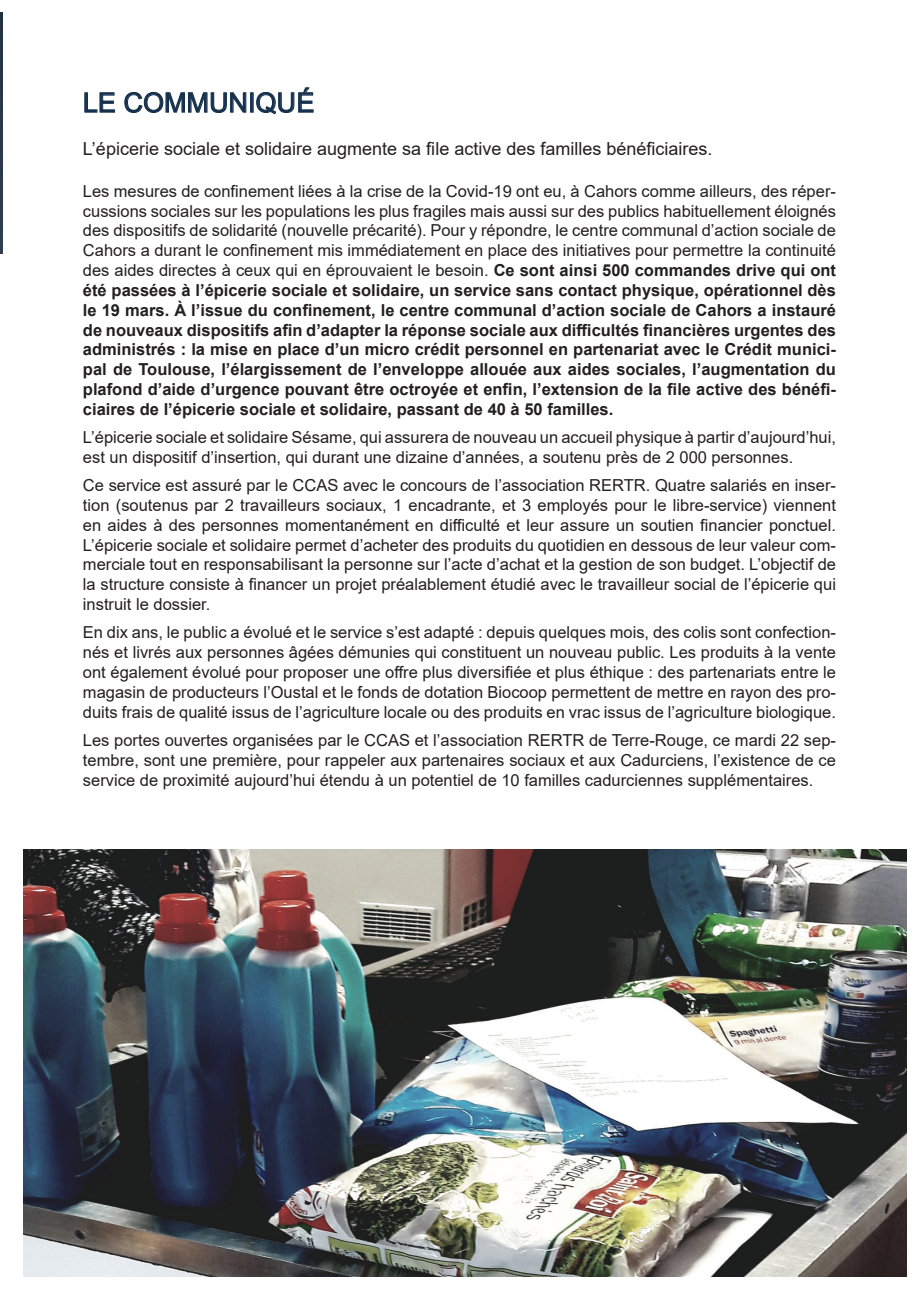
<style>
.page{position:relative;width:919px;height:1289px;background:#fff}
.page>*{position:absolute;margin:0;border:0;box-sizing:border-box;transform-origin:0 0}
.t1{font:27px "Arial";color:#15304c}
.t2{font:18px "Arial";color:#231f20}
.t3{font:16.5px/19.8px "Arial";color:#231f20;text-align:justify}
.t4{font:700 16.5px/19.8px "Arial";color:#231f20;text-align:justify}
.s1{font-weight:400}
</style>
<div class="page">
<svg style="left:84px;top:92px;width:31px;height:21px"></svg>
<svg style="left:124px;top:92px;width:122px;height:21px"></svg>
<div style="left:250px;top:92px;width:3px;height:21px;border:1px solid #15304c"></div>
<svg style="left:256px;top:87px;width:58px;height:28px"></svg>
<img style="left:23px;top:849px;width:883px;height:427px">
<img style="left:0;top:13px;width:2px;height:240px">
<h1 class="t1" style="left:83px;top:84px;width:233px">LE COMMUNIQUé</h1>
<p class="t2" style="left:83px;top:137px;width:631px">L’épicerie sociale et solidaire augmente sa file active des familles bénéficiaires.</p>
<p class="t4" style="left:83px;top:181px;width:754px"><span class="s1">Les mesures de confinement liées à la crise de la Covid-19 ont eu, à Cahors comme ailleurs, des réper&shy;cussions sociales sur les populations les plus fragiles mais aussi sur des publics habituellement éloignés des dispositifs de solidarité (nouvelle précarité). Pour y répondre, le centre communal d’action sociale de Cahors a durant le confinement mis immédiatement en place des initiatives pour permettre la continuité des aides directes à ceux qui en éprouvaient le besoin.</span> Ce sont ainsi 500 commandes drive qui ont été passées à l’épicerie sociale et solidaire, un service sans contact physique, opérationnel dès le 19 mars. À l’issue du confinement, le centre communal d’action sociale de Cahors a instauré de nouveaux dispositifs afin d’adapter la réponse sociale aux difficultés financières urgentes des administrés : la mise en place d’un micro crédit personnel en partenariat avec le Crédit munici&shy;pal de Toulouse, l’élargissement de l’enveloppe allouée aux aides sociales, l’augmentation du plafond d’aide d’urgence pouvant être octroyée et enfin, l’extension de la file active des bénéfi&shy;ciaires de l’épicerie sociale et solidaire, passant de 40 à 50 familles.</p>
<p class="t3" style="left:83px;top:427px;width:754px">L’épicerie sociale et solidaire Sésame, qui assurera de nouveau un accueil physique à partir d’aujourd’hui, est un dispositif d’insertion, qui durant une dizaine d’années, a soutenu près de 2 000 personnes.</p>
<p class="t3" style="left:83px;top:475px;width:754px">Ce service est assuré par le CCAS avec le concours de l’association RERTR. Quatre salariés en inser&shy;tion (soutenus par 2 travailleurs sociaux, 1 encadrante, et 3 employés pour le libre-service) viennent en aides à des personnes momentanément en difficulté et leur assure un soutien financier ponctuel.<br>L’épicerie sociale et solidaire permet d’acheter des produits du quotidien en dessous de leur valeur com&shy;merciale tout en responsabilisant la personne sur l’acte d’achat et la gestion de son budget. L’objectif de la structure consiste à financer un projet préalablement étudié avec le travailleur social de l’épicerie qui instruit le dossier.</p>
<p class="t3" style="left:83px;top:622px;width:754px">En dix ans, le public a évolué et le service s’est adapté : depuis quelques mois, des colis sont confection&shy;nés et livrés aux personnes âgées démunies qui constituent un nouveau public. Les produits à la vente ont également évolué pour proposer une offre plus diversifiée et plus éthique : des partenariats entre le magasin de producteurs l’Oustal et le fonds de dotation Biocoop permettent de mettre en rayon des pro&shy;duits frais de qualité issus de l’agriculture locale ou des produits en vrac issus de l’agriculture biologique.</p>
<p class="t3" style="left:83px;top:730px;width:754px">Les portes ouvertes organisées par le CCAS et l’association RERTR de Terre-Rouge, ce mardi 22 sep&shy;tembre, sont une première, pour rappeler aux partenaires sociaux et aux Cadurciens, l’existence de ce service de proximité aujourd’hui étendu à un potentiel de 10 familles cadurciennes supplémentaires.</p>
</div>
